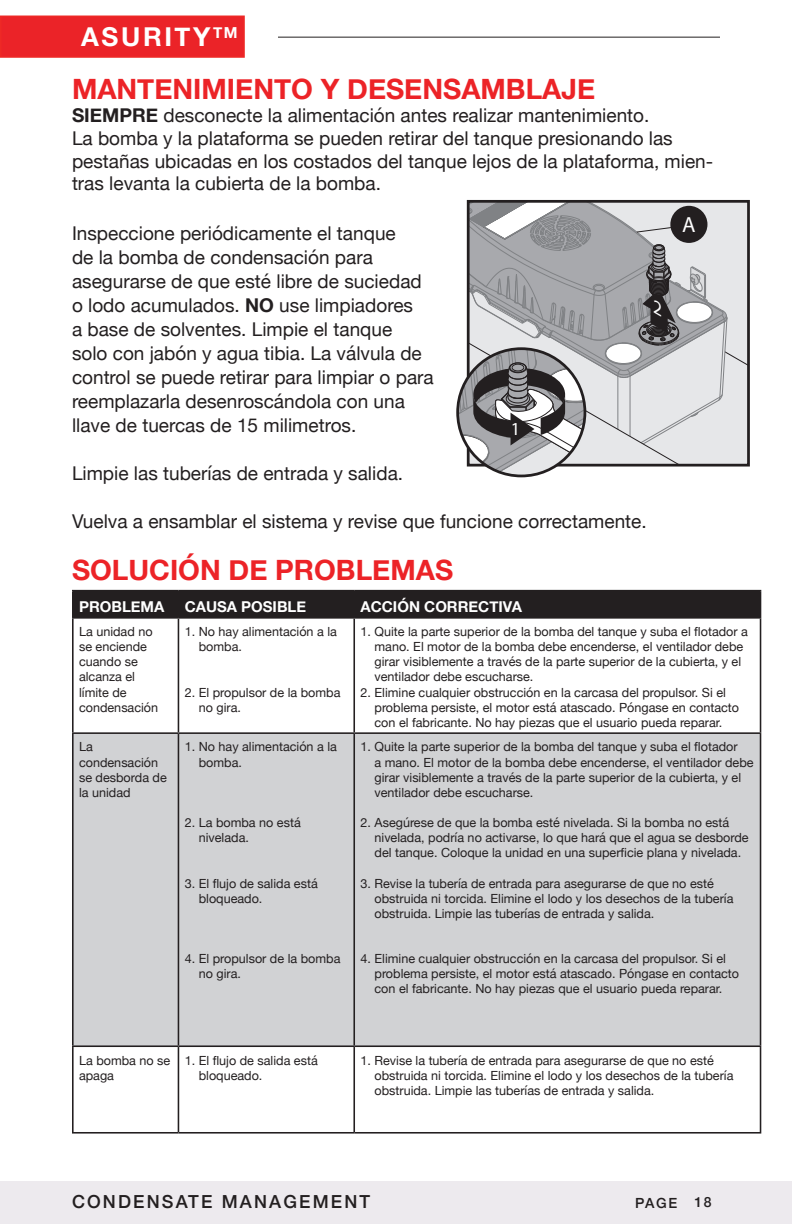
<style>
.page{position:relative;width:792px;height:1224px;background:#fff}
.page>*{position:absolute;margin:0;border:0;box-sizing:border-box;transform-origin:0 0}
.t1{font:700 28px "Helvetica Neue";color:#ec2327}
.t2{font:700 26px "Helvetica Neue";letter-spacing:.1em;color:#fff}
.t3{font:600 22px "Avant Garde";color:#fff}
.t4{font:19px/24px "Helvetica Neue";color:#231f20}
.t5{font:600 18.4px "Avant Garde IT Cby BT";color:#fff}
.t6{font:500 18px "Helvetica Neue";letter-spacing:.12em;color:#231f20}
.t7{font:700 15px "Helvetica Neue";color:#fff}
.t8{font:500 14px "Helvetica Neue";letter-spacing:.12em;color:#231f20}
.t9{font:12.6px/15.2px "Helvetica Neue";color:#231f20}
.s1{font-weight:700}
</style>
<div class="page">
<div style="left:0;top:16px;width:245px;height:42px;background:#eb2328;border:2px solid #ee2926"></div>
<div style="left:0;top:1182px;width:792px;height:42px;background:#edeaee"></div>
<hr style="left:278px;top:37px;width:442px;height:1px;background:#231f20">
<div style="left:728px;top:204px;width:18px;height:259px;background:#e6e7e9"></div>
<div style="left:74px;top:734px;width:686px;height:311px;background:#d1d2d4"></div>
<hr style="left:72px;top:590px;width:106px;height:1px;background:#231f20">
<hr style="left:72px;top:591px;width:2px;height:26px;background:#231f20">
<hr style="left:178px;top:590px;width:176px;height:1px;background:#231f20">
<hr style="left:354px;top:590px;width:407px;height:1px;background:#231f20">
<div style="left:74px;top:591px;width:687px;height:26px;background:#231f20"></div>
<hr style="left:72px;top:617px;width:106px;height:2px;background:#231f20">
<hr style="left:72px;top:619px;width:2px;height:113px;background:#231f20">
<hr style="left:178px;top:617px;width:176px;height:2px;background:#231f20">
<hr style="left:178px;top:619px;width:1px;height:113px;background:#231f20">
<hr style="left:354px;top:617px;width:407px;height:2px;background:#231f20">
<hr style="left:353px;top:619px;width:2px;height:113px;background:#231f20">
<hr style="left:760px;top:619px;width:1px;height:113px;background:#231f20">
<hr style="left:72px;top:732px;width:106px;height:2px;background:#231f20">
<hr style="left:72px;top:734px;width:2px;height:311px;background:#231f20">
<hr style="left:178px;top:732px;width:176px;height:2px;background:#231f20">
<hr style="left:178px;top:734px;width:1px;height:311px;background:#231f20">
<hr style="left:354px;top:732px;width:407px;height:2px;background:#231f20">
<hr style="left:353px;top:734px;width:2px;height:311px;background:#231f20">
<hr style="left:760px;top:734px;width:1px;height:311px;background:#231f20">
<hr style="left:72px;top:1045px;width:106px;height:2px;background:#231f20">
<hr style="left:72px;top:1047px;width:2px;height:85px;background:#231f20">
<hr style="left:178px;top:1045px;width:176px;height:2px;background:#231f20">
<hr style="left:178px;top:1047px;width:1px;height:85px;background:#231f20">
<hr style="left:354px;top:1045px;width:407px;height:2px;background:#231f20">
<hr style="left:353px;top:1047px;width:2px;height:85px;background:#231f20">
<hr style="left:760px;top:1047px;width:1px;height:85px;background:#231f20">
<hr style="left:72px;top:1132px;width:106px;height:2px;background:#231f20">
<hr style="left:178px;top:1132px;width:176px;height:2px;background:#231f20">
<hr style="left:354px;top:1132px;width:407px;height:2px;background:#231f20">
<svg style="left:458px;top:201px;width:270px;height:275px;background:#b5b5b7"></svg>
<h2 class="t2" style="left:81px;top:17px;width:158px">ASURITY<sup>TM</sup></h2>
<p class="t1" style="left:72px;top:67px;width:525px">MANTENIMIENTO Y DESENSAMBLAJE</p>
<p class="t4" style="left:72px;top:105px;width:643px;line-height:22.8px"><span class="s1">SIEMPRE</span> desconecte la alimentación antes realizar mantenimiento.<br>La bomba y la plataforma se pueden retirar del tanque presionando las pestañas ubicadas en los costados del tanque lejos de la plataforma, mien&shy;tras levanta la cubierta de la bomba.</p>
<p class="t4" style="left:72px;top:222px;width:363px">Inspeccione periódicamente el tanque<br>de la bomba de condensación para asegurarse de que esté libre de suciedad o lodo acumulados. <span class="s1">NO</span> use limpiadores<br>a base de solventes. Limpie el tanque<br>solo con jabón y agua tibia. La válvula de control se puede retirar para limpiar o para reemplazarla desenroscándola con una llave de tuercas de 15 milimetros.</p>
<p class="t4" style="left:72px;top:462px;width:333px">Limpie las tuberías de entrada y salida.</p>
<p class="t4" style="left:72px;top:510px;width:576px">Vuelva a ensamblar el sistema y revise que funcione correctamente.</p>
<p class="t3" style="left:682px;top:211px;width:15px">A</p>
<p class="t5" style="left:511px;top:418px;width:11px">1</p>
<p class="t1" style="left:72px;top:548px;width:383px">SOLUCIÓN DE PROBLEMAS</p>
<p class="t7" style="left:79px;top:594px;width:87px">PROBLEMA</p>
<p class="t7" style="left:185px;top:594px;width:123px">CAUSA POSIBLE</p>
<p class="t7" style="left:361px;top:594px;width:163px">ACCIÓN CORRECTIVA</p>
<p class="t9" style="left:79px;top:625px;width:81px">La unidad no se enciende cuando se alcanza el límite de condensación</p>
<p class="t9" style="left:199px;top:625px;width:140px;text-indent:-14px">1. No hay alimentación a la bomba.</p>
<p class="t9" style="left:375px;top:625px;width:375px;text-indent:-14px">1. Quite la parte superior de la bomba del tanque y suba el flotador a mano. El motor de la bomba debe encenderse, el ventilador debe girar visiblemente a través de la parte superior de la cubierta, y el ventilador debe escucharse.</p>
<p class="t9" style="left:375px;top:685px;width:366px;text-indent:-14px">2. Elimine cualquier obstrucción en la carcasa del propulsor. Si el problema persiste, el motor está atascado. Póngase en contacto con el fabricante. No hay piezas que el usuario pueda reparar.</p>
<p class="t9" style="left:199px;top:685px;width:143px;text-indent:-14px">2. El propulsor de la bomba no gira.</p>
<p class="t9" style="left:79px;top:740px;width:89px">La condensación se desborda de la unidad</p>
<p class="t9" style="left:199px;top:740px;width:140px;text-indent:-14px">1. No hay alimentación a la bomba.</p>
<p class="t9" style="left:199px;top:816px;width:104px;text-indent:-14px">2. La bomba no está nivelada.</p>
<p class="t9" style="left:199px;top:876px;width:121px;text-indent:-14px">3. El flujo de salida está bloqueado.</p>
<p class="t9" style="left:199px;top:952px;width:143px;text-indent:-14px">4. El propulsor de la bomba no gira.</p>
<p class="t9" style="left:361px;top:740px;width:379px">1. Quite la parte superior de la bomba del tanque y suba el flotador</p>
<p class="t9" style="left:375px;top:755px;width:381px">a mano. El motor de la bomba debe encenderse, el ventilador debe</p>
<p class="t9" style="left:375px;top:770px;width:368px">girar visiblemente a través de la parte superior de la cubierta, y el ventilador debe escucharse.</p>
<p class="t9" style="left:375px;top:816px;width:376px;text-indent:-14px">2. Asegúrese de que la bomba esté nivelada. Si la bomba no está nivelada, podría no activarse, lo que hará que el agua se desborde del tanque. Coloque la unidad en una superficie plana y nivelada.</p>
<p class="t9" style="left:375px;top:876px;width:360px;text-indent:-14px">3. Revise la tubería de entrada para asegurarse de que no esté obstruida ni torcida. Elimine el lodo y los desechos de la tubería obstruida. Limpie las tuberías de entrada y salida.</p>
<p class="t9" style="left:375px;top:952px;width:366px;text-indent:-14px">4. Elimine cualquier obstrucción en la carcasa del propulsor. Si el problema persiste, el motor está atascado. Póngase en contacto con el fabricante. No hay piezas que el usuario pueda reparar.</p>
<p class="t9" style="left:79px;top:1053px;width:93px">La bomba no se apaga</p>
<p class="t9" style="left:199px;top:1053px;width:121px;text-indent:-14px">1. El flujo de salida está bloqueado.</p>
<p class="t9" style="left:375px;top:1053px;width:360px;text-indent:-14px">1. Revise la tubería de entrada para asegurarse de que no esté obstruida ni torcida. Elimine el lodo y los desechos de la tubería obstruida. Limpie las tuberías de entrada y salida.</p>
<h3 class="t6" style="left:72px;top:1187px;width:300px">CONDENSATE MANAGEMENT</h3>
<p class="t8" style="left:635px;top:1192px;width:78px">PAGE 18</p>
</div>
